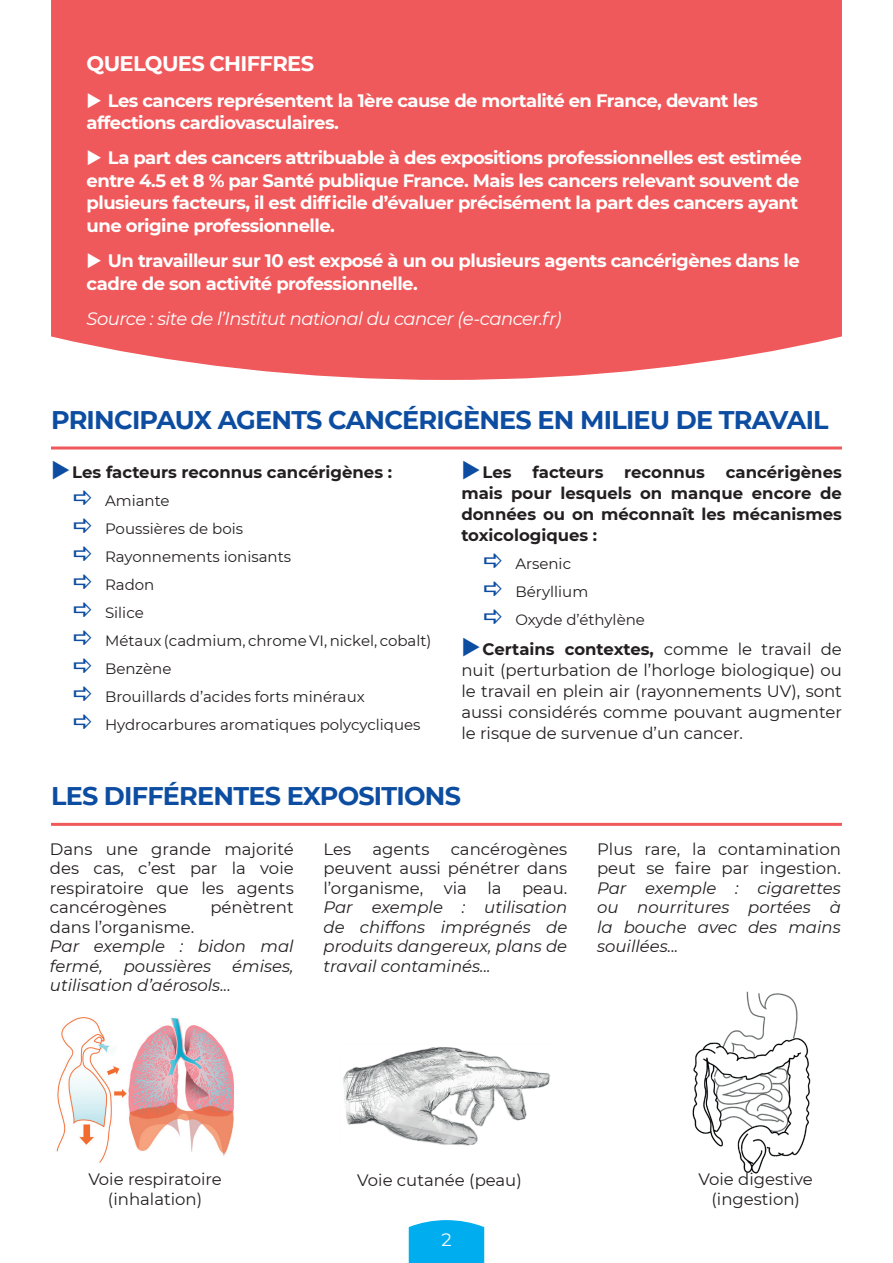
<style>
.page{position:relative;width:893px;height:1263px;background:#fff}
.page>*{position:absolute;margin:0;border:0;box-sizing:border-box;transform-origin:0 0}
.t1{font:700 25.5px "Montserrat";letter-spacing:-.03em;color:#0d4da1}
.t2{font:700 21px "Montserrat";letter-spacing:-.03em;color:#fff}
.t3{font:700 18px/22.5px "Montserrat";letter-spacing:-.03em;color:#fff}
.t4{font:italic 18px "Montserrat";letter-spacing:-.03em;color:#fff}
.t5{font:18px "Montserrat";color:#fff}
.t6{font:16.5px/19.5px "Montserrat";color:#231f20;text-align:justify}
.t7{font:italic 16.5px/19.5px "Montserrat";color:#231f20;text-align:justify}
.t8{font:700 16.5px/21px "Montserrat";color:#231f20;text-align:justify}
.t9{font:15px/28px "Montserrat";color:#231f20}
.s1{font-weight:700}
</style>
<div class="page">
<svg style="left:408px;top:1220px;width:77px;height:43px;background:#13b4f0"></svg>
<hr style="left:51px;top:446px;width:791px;height:3px;background:#f0595b">
<div style="left:51px;top:0;width:791px;height:380px;background:#f0595b"></div>
<hr style="left:51px;top:823px;width:791px;height:3px;background:#f0595b">
<img style="left:343px;top:1046px;width:207px;height:100px">
<img style="left:56px;top:1017px;width:178px;height:146px">
<img style="left:692px;top:991px;width:119px;height:183px">
<svg style="left:88px;top:92px;width:13px;height:16px"></svg>
<svg style="left:88px;top:150px;width:13px;height:15px"></svg>
<svg style="left:88px;top:253px;width:13px;height:15px"></svg>
<p class="t2" style="left:87px;top:49px;width:229px">QUELQUES CHIFFRES</p>
<p class="t3" style="left:87px;top:88px;width:673px;text-indent:21px">Les cancers représentent la 1ère cause de mortalité en France, devant les affections cardiovasculaires.</p>
<p class="t3" style="left:87px;top:146px;width:717px;text-indent:21px">La part des cancers attribuable à des expositions professionnelles est estimée entre 4.5 et 8 % par Santé publique France. Mais les cancers relevant souvent de plusieurs facteurs, il est difficile d’évaluer précisément la part des cancers ayant une origine professionnelle.</p>
<p class="t3" style="left:87px;top:249px;width:715px;text-indent:21px">Un travailleur sur 10 est exposé à un ou plusieurs agents cancérigènes dans le cadre de son activité professionnelle.</p>
<p class="t4" style="left:87px;top:306px;width:476px">Source : site de l’Institut national du cancer (e-cancer.fr)</p>
<h1 class="t1" style="left:51px;top:401px;width:779px">PRINCIPAUX AGENTS CANCÉRIGÈNES EN MILIEU DE TRAVAIL</h1>
<p class="t8" style="left:72px;top:461px;width:321px">Les facteurs reconnus cancérigènes :</p>
<p class="t9" style="left:105px;top:486px;width:328px">Amiante<br>Poussières de bois<br>Rayonnements ionisants<br>Radon<br>Silice<br>Métaux (cadmium, chrome VI, nickel, cobalt)<br>Benzène<br>Brouillards d’acides forts minéraux<br>Hydrocarbures aromatiques polycycliques</p>
<p class="t8" style="left:461px;top:461px;width:382px;text-indent:264px">cancérigènes mais pour lesquels on manque encore de données ou on méconnaît les mécanismes toxicologiques :</p>
<p class="t9" style="left:515px;top:549px;width:131px">Arsenic<br>Béryllium<br>Oxyde d’éthylène</p>
<p class="t6" style="left:461px;top:638px;width:382px;line-height:21px;text-indent:21px"><span class="s1">Certains contextes,</span> comme le travail de nuit (perturbation de l’horloge biologique) ou le travail en plein air (rayonnements UV), sont aussi considérés comme pouvant augmenter le risque de survenue d’un cancer.</p>
<p class="t8" style="left:483px;top:461px;width:31px">Les</p>
<p class="t8" style="left:533px;top:461px;width:72px">facteurs</p>
<p class="t8" style="left:624px;top:461px;width:82px">reconnus</p>
<h1 class="t1" style="left:51px;top:777px;width:411px">LES DIFFÉRENTES EXPOSITIONS</h1>
<p class="t6" style="left:50px;top:838px;width:245px">Dans une grande majorité des cas, c’est par la voie respiratoire que les agents cancérogènes</p>
<p class="t6" style="left:210px;top:897px;width:85px">pénètrent</p>
<p class="t6" style="left:50px;top:916px;width:146px">dans l’organisme.</p>
<p class="t7" style="left:50px;top:936px;width:245px">Par exemple : bidon mal fermé,</p>
<p class="t7" style="left:124px;top:955px;width:89px">poussières</p>
<p class="t7" style="left:232px;top:955px;width:63px">émises,</p>
<p class="t7" style="left:50px;top:975px;width:182px">utilisation d’aérosols...</p>
<p class="t6" style="left:323px;top:838px;width:245px;text-indent:127px">cancérogènes peuvent aussi pénétrer dans l’organisme, via la peau.</p>
<p class="t7" style="left:323px;top:897px;width:245px">Par exemple : utilisation de chiffons imprégnés de produits dangereux, plans de travail contaminés...</p>
<p class="t6" style="left:323px;top:838px;width:29px">Les</p>
<p class="t6" style="left:372px;top:838px;width:58px">agents</p>
<p class="t6" style="left:597px;top:838px;width:245px">Plus rare, la contamination peut se faire par ingestion.</p>
<p class="t7" style="left:597px;top:877px;width:245px">Par exemple : cigarettes ou nourritures portées à la bouche avec des mains souillées...</p>
<p class="t6" style="left:88px;top:1169px;width:135px">Voie respiratoire</p>
<p class="t6" style="left:357px;top:1170px;width:166px">Voie cutanée (peau)</p>
<p class="t6" style="left:108px;top:1188px;width:96px">(inhalation)</p>
<p class="t5" style="left:441px;top:1227px;width:12px">2</p>
<p class="t6" style="left:698px;top:1169px;width:116px;text-align:center">Voie digestive (ingestion)</p>
</div>
